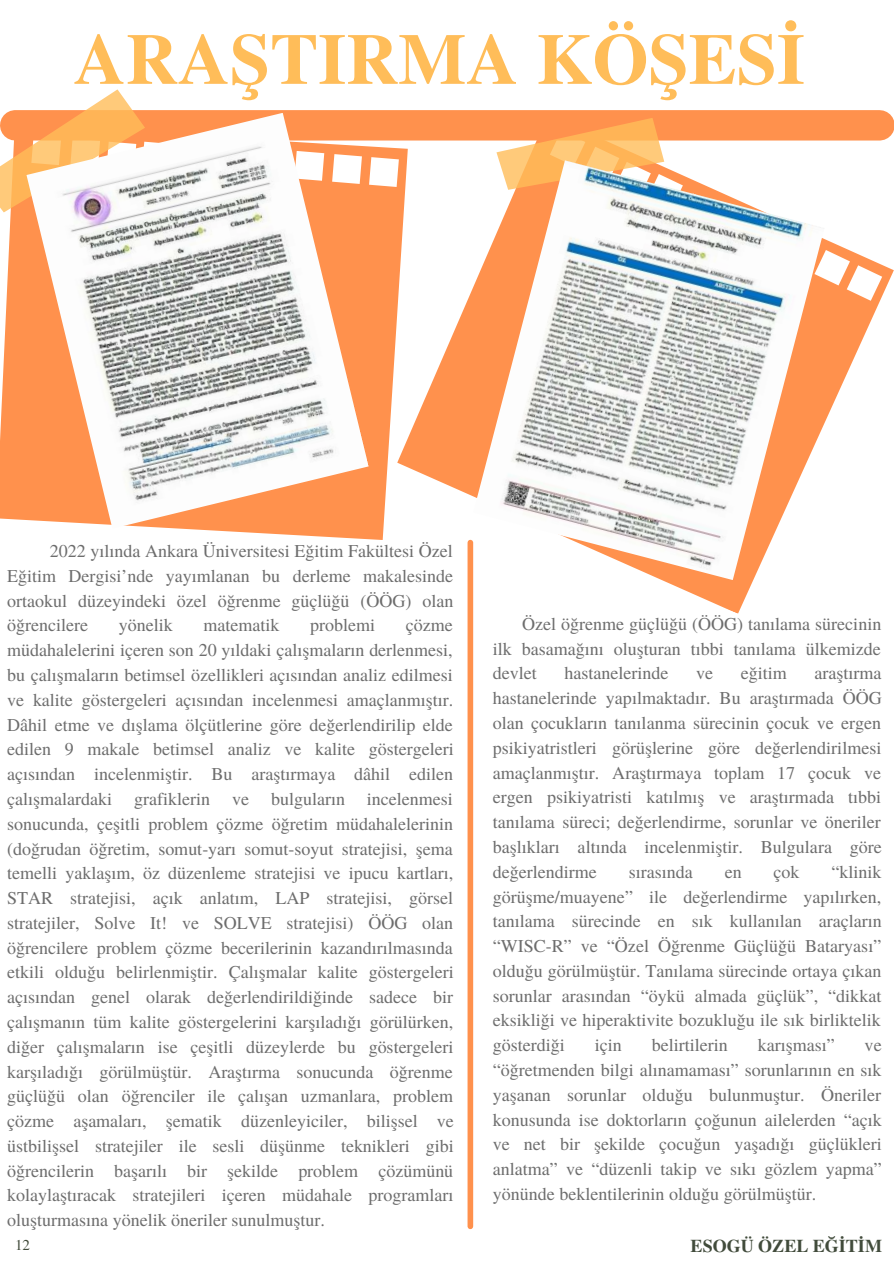
<style>
.page{position:relative;width:894px;height:1264px;background:#fff}
.page>*{position:absolute;margin:0;border:0;box-sizing:border-box;transform-origin:0 0}
.t1{font:700 72px "Te X Gyre Termes";color:#ffbd59}
.t2{font:18px/24.8px "Te X Gyre Termes";color:#6d6d6d;text-align:justify}
.t3{font:700 18px "Te X Gyre Termes";color:#414b3b}
.t4{font:15px "Te X Gyre Termes";color:#414b3b}
</style>
<div class="page">
<div style="left:15px;top:110px;width:864px;height:30px;background:#ff914d"></div>
<svg style="left:0;top:140px;width:390px;height:400px;fill:#ff914d"></svg>
<svg style="left:0;top:89px;width:145px;height:123px"></svg>
<svg style="left:390px;top:110px;width:503px;height:512px"></svg>
<svg style="left:485px;top:110px;width:192px;height:50px"></svg>
<img style="left:26px;top:113px;width:342px;height:415px">
<img style="left:473px;top:160px;width:351px;height:420px">
<div style="left:467px;top:542px;width:6px;height:684px;background:#ff914d"></div>
<h1 class="t1" style="left:74px;top:3px;width:732px">ARAŞTIRMA KÖŞESİ</h1>
<p class="t2" style="left:7px;top:538px;width:447px;text-indent:43px">2022 yılında Ankara Üniversitesi Eğitim Fakültesi Özel Eğitim Dergisi’nde yayımlanan bu derleme makalesinde ortaokul düzeyindeki özel öğrenme güçlüğü (ÖÖG) olan öğrencilere</p>
<p class="t2" style="left:7px;top:612px;width:448px;text-indent:398px">çözme müdahalelerini içeren son 20 yıldaki çalışmaların derlenmesi, bu çalışmaların betimsel özellikleri açısından analiz edilmesi ve kalite göstergeleri açısından incelenmesi amaçlanmıştır.<br>Dâhil etme ve dışlama ölçütlerine göre değerlendirilip elde edilen 9 makale betimsel analiz ve kalite göstergeleri açısından incelenmiştir. Bu araştırmaya dâhil edilen çalışmalardaki grafiklerin ve bulguların incelenmesi sonucunda, çeşitli problem çözme öğretim müdahalelerinin (doğrudan öğretim, somut-yarı somut-soyut stratejisi, şema temelli yaklaşım, öz düzenleme stratejisi ve ipucu kartları, STAR stratejisi, açık anlatım, LAP stratejisi, görsel stratejiler, Solve It! ve SOLVE stratejisi) ÖÖG olan öğrencilere problem çözme becerilerinin kazandırılmasında etkili olduğu belirlenmiştir. Çalışmalar kalite göstergeleri açısından genel olarak değerlendirildiğinde sadece bir çalışmanın tüm kalite göstergelerini karşıladığı görülürken, diğer çalışmaların ise çeşitli düzeylerde bu göstergeleri karşıladığı görülmüştür. Araştırma sonucunda öğrenme güçlüğü olan öğrenciler ile çalışan uzmanlara, problem çözme aşamaları, şematik düzenleyiciler, bilişsel ve üstbilişsel stratejiler ile sesli düşünme teknikleri gibi öğrencilerin başarılı bir şekilde problem çözümünü kolaylaştıracak stratejileri içeren müdahale programları oluşturmasına yönelik öneriler sunulmuştur.</p>
<p class="t2" style="left:492px;top:610px;width:390px;text-indent:29px">Özel öğrenme güçlüğü (ÖÖG) tanılama sürecinin ilk basamağını oluşturan tıbbi tanılama ülkemizde devlet</p>
<p class="t2" style="left:119px;top:612px;width:55px">yönelik</p>
<p class="t2" style="left:203px;top:612px;width:77px">matematik</p>
<p class="t2" style="left:310px;top:612px;width:66px">problemi</p>
<p class="t2" style="left:564px;top:660px;width:106px">hastanelerinde</p>
<p class="t2" style="left:696px;top:660px;width:19px">ve</p>
<p class="t2" style="left:740px;top:660px;width:48px">eğitim</p>
<p class="t2" style="left:492px;top:660px;width:390px;text-indent:321px">araştırma hastanelerinde yapılmaktadır. Bu araştırmada ÖÖG olan çocukların tanılanma sürecinin çocuk ve ergen psikiyatristleri görüşlerine göre değerlendirilmesi amaçlanmıştır. Araştırmaya toplam 17 çocuk ve ergen psikiyatristi katılmış ve araştırmada tıbbi tanılama süreci; değerlendirme, sorunlar ve öneriler başlıkları altında incelenmiştir. Bulgulara göre değerlendirme</p>
<p class="t2" style="left:492px;top:858px;width:390px;text-indent:338px">“klinik görüşme/muayene” ile değerlendirme yapılırken, tanılama sürecinde en sık kullanılan araçların “WISC-R” ve “Özel Öğrenme Güçlüğü Bataryası” olduğu görülmüştür. Tanılama sürecinde ortaya çıkan sorunlar arasından “öykü almada güçlük”, “dikkat eksikliği ve hiperaktivite bozukluğu ile sık birliktelik gösterdiği</p>
<p class="t2" style="left:628px;top:858px;width:66px">sırasında</p>
<p class="t2" style="left:724px;top:858px;width:19px">en</p>
<p class="t2" style="left:773px;top:858px;width:28px">çok</p>
<p class="t2" style="left:594px;top:1031px;width:29px">için</p>
<p class="t2" style="left:651px;top:1031px;width:78px">belirtilerin</p>
<p class="t2" style="left:757px;top:1031px;width:79px">karışması”</p>
<p class="t2" style="left:492px;top:1031px;width:390px;text-indent:372px">ve “öğretmenden bilgi alınamaması” sorunlarının en sık yaşanan sorunlar olduğu bulunmuştur. Öneriler konusunda ise doktorların çoğunun ailelerden “açık ve net bir şekilde çocuğun yaşadığı güçlükleri anlatma” ve “düzenli takip ve sıkı gözlem yapma” yönünde beklentilerinin olduğu görülmüştür.</p>
<p class="t4" style="left:15px;top:1234px;width:17px">12</p>
<p class="t3" style="left:690px;top:1231px;width:193px">ESOGÜ ÖZEL EĞİTİM</p>
</div>
